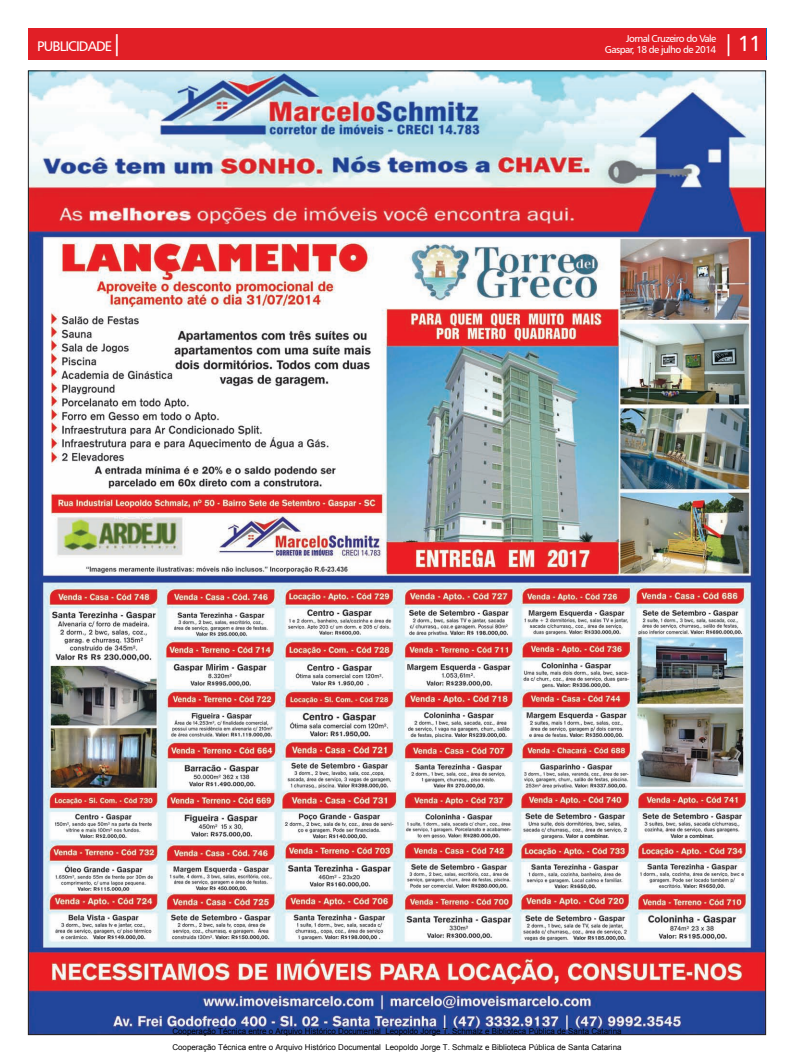
<style>
.page{position:relative;width:794px;height:1063px;background:#fff}
.page>*{position:absolute;margin:0;border:0;box-sizing:border-box;transform-origin:0 0}
.t1{font:14px "Humanist 777 BT Roman B";letter-spacing:-.06em;color:#fff}
.t2{font:10px/11px "Humanist 777 BT Roman B";letter-spacing:-.06em;color:#fff}
.t3{font:8px/16.2px "Arial";color:#000}
.s1{font-size:22px}
</style>
<div class="page">
<img style="left:30px;top:72px;width:734px;height:961px">
<div style="left:28px;top:28px;width:737px;height:29px;background:#e11f26"></div>
<hr style="left:28px;top:57px;width:737px;height:3px;background:#e11f26">
<h1 class="t1" style="left:41px;top:36px;width:52px">SAÚDE<span class="s1">|</span></h1>
<p class="t2" style="left:632px;top:33px;width:92px">Jornal Cruzeiro do Vale</p>
<p class="t2" style="left:605px;top:33px;width:158px;text-indent:21px">Jornal Cruzeiro do Vale<br>Gaspar, 18 de julho de 2014 <sup>|</sup> <sup>11</sup></p>
<h1 class="t1" style="left:37px;top:38px;width:87px">PUBLICIDADE<span class="s1">|</span></h1>
<p class="t2" style="left:611px;top:44px;width:113px">Gaspar, 18 de julho de 2014</p>
<p class="t3" style="left:172px;top:1023px;width:451px">Cooperação Técnica entre o Arquivo Histórico Documental Leopoldo Jorge T. Schmalz e Biblioteca Pública de Santa Catarina<br>Cooperação Técnica entre o Arquivo Histórico Documental Leopoldo Jorge T. Schmalz e Biblioteca Pública de Santa Catarina</p>
</div>
